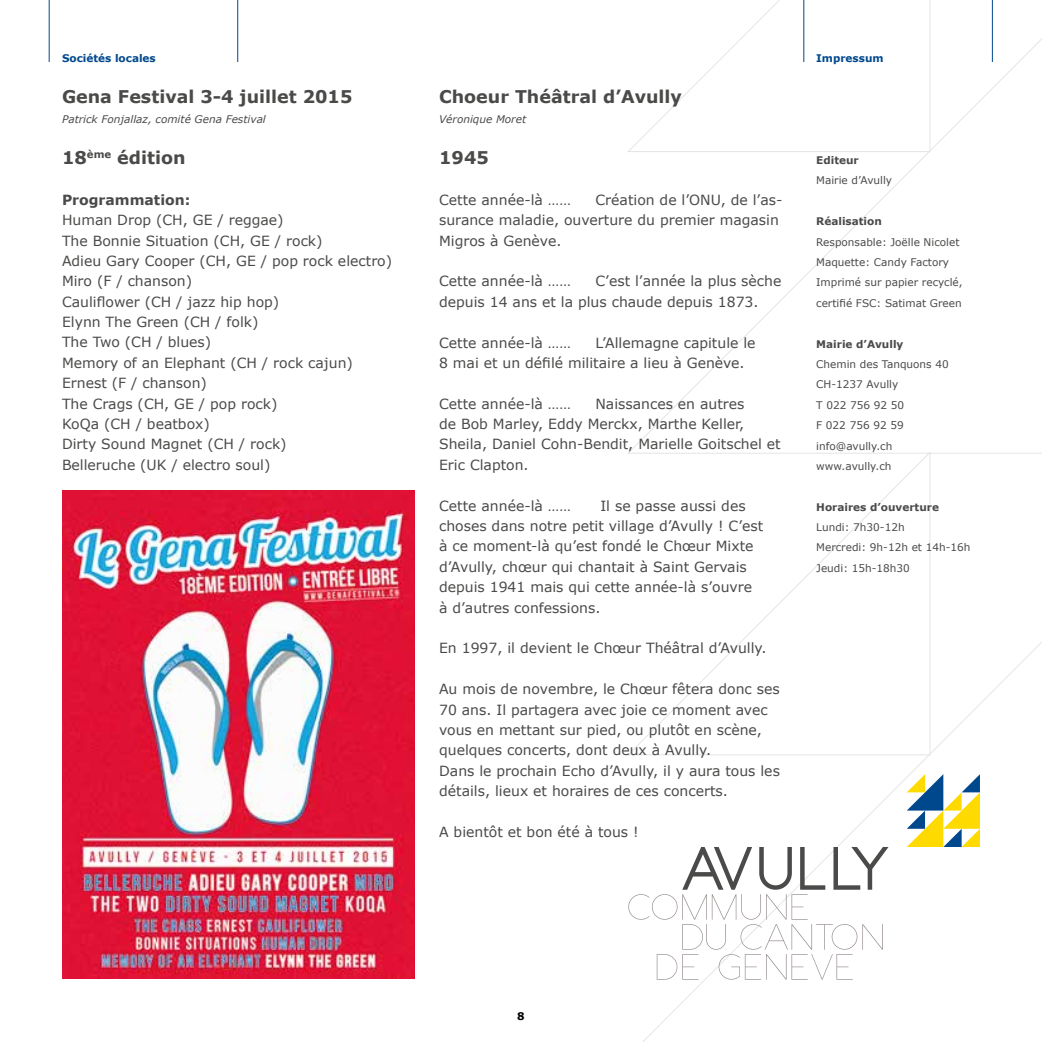
<style>
.page{position:relative;width:1042px;height:1042px;background:#fff}
.page>*{position:absolute;margin:0;border:0;box-sizing:border-box;transform-origin:0 0}
.t1{font:700 17.5px "Verdana";color:#4a4a49}
.t2{font:14px/20.3px "Verdana";color:#4a4a49}
.t3{font:700 14px "Verdana";color:#4a4a49}
.t4{font:10.5px/20.5px "Verdana";color:#4a4a49}
.t5{font:700 10.5px "Verdana";color:#4a4a49}
.t6{font:italic 10.5px "Verdana";color:#4a4a49}
.t7{font:700 10.5px "Verdana";color:#00488d}
.t8{font:700 10.5px "Verdana";color:#000}
</style>
<div class="page">
<svg style="left:630px;top:0;width:412px;height:454px"></svg>
<svg style="left:627px;top:451px;width:303px;height:304px"></svg>
<svg style="left:627px;top:0;width:303px;height:152px"></svg>
<svg style="left:907px;top:774px;width:73px;height:73px"></svg>
<svg style="left:628px;top:847px;width:260px;height:132px"></svg>
<hr style="left:803px;top:0;width:1px;height:62px;background:#00488d">
<hr style="left:49px;top:0;width:1px;height:62px;background:#00488d">
<hr style="left:237px;top:0;width:1px;height:62px;background:#00488d">
<hr style="left:992px;top:0;width:1px;height:62px;background:#00488d">
<img style="left:62px;top:490px;width:352px;height:488px">
<p class="t7" style="left:62px;top:51px;width:95px">Sociétés locales</p>
<p class="t7" style="left:816px;top:51px;width:69px">Impressum</p>
<p class="t1" style="left:62px;top:84px;width:292px">Gena Festival 3-4 juillet 2015</p>
<p class="t1" style="left:439px;top:84px;width:244px">Choeur Théâtral d’Avully</p>
<p class="t6" style="left:62px;top:112px;width:205px">Patrick Fonjallaz, comité Gena Festival</p>
<p class="t6" style="left:439px;top:112px;width:89px">Véronique Moret</p>
<p class="t1" style="left:62px;top:145px;width:125px">18<sup>ème</sup> édition</p>
<p class="t3" style="left:62px;top:190px;width:130px">Programmation:</p>
<p class="t2" style="left:62px;top:210px;width:332px">Human Drop (CH, GE / reggae)<br>The Bonnie Situation (CH, GE / rock)<br>Adieu Gary Cooper (CH, GE / pop rock electro)<br>Miro (F / chanson)<br>Cauliflower (CH / jazz hip hop)<br>Elynn The Green (CH / folk)<br>The Two (CH / blues)<br>Memory of an Elephant (CH / rock cajun)<br>Ernest (F / chanson)<br>The Crags (CH, GE / pop rock)<br>KoQa (CH / beatbox)<br>Dirty Sound Magnet (CH / rock)<br>Belleruche (UK / electro soul)</p>
<p class="t1" style="left:439px;top:145px;width:51px">1945</p>
<p class="t2" style="left:439px;top:189px;width:133px">Cette année-là ……</p>
<p class="t2" style="left:439px;top:189px;width:345px;text-indent:156px">Création de l’ONU, de l’as&shy;surance maladie, ouverture du premier magasin<br>Migros à Genève.</p>
<p class="t2" style="left:439px;top:271px;width:133px">Cette année-là ……</p>
<p class="t2" style="left:439px;top:271px;width:344px;text-indent:156px">C’est l’année la plus sèche depuis 14 ans et la plus chaude depuis 1873.</p>
<p class="t2" style="left:439px;top:332px;width:133px">Cette année-là ……</p>
<p class="t2" style="left:439px;top:332px;width:318px;text-indent:156px">L’Allemagne capitule le<br>8 mai et un défilé militaire a lieu à Genève.</p>
<p class="t2" style="left:439px;top:393px;width:133px">Cette année-là ……</p>
<p class="t2" style="left:439px;top:393px;width:343px;text-indent:156px">Naissances en autres<br>de Bob Marley, Eddy Merckx, Marthe Keller,<br>Sheila, Daniel Cohn-Bendit, Marielle Goitschel et<br>Eric Clapton.</p>
<p class="t2" style="left:439px;top:495px;width:133px">Cette année-là ……</p>
<p class="t2" style="left:439px;top:495px;width:326px;text-indent:161px">Il se passe aussi des choses dans notre petit village d’Avully ! C’est à ce moment-là qu’est fondé le Chœur Mixte d’Avully, chœur qui chantait à Saint Gervais depuis 1941 mais qui cette année-là s’ouvre à d’autres confessions.</p>
<p class="t2" style="left:439px;top:638px;width:329px">En 1997, il devient le Chœur Théâtral d’Avully.</p>
<p class="t2" style="left:439px;top:679px;width:342px">Au mois de novembre, le Chœur fêtera donc ses 70 ans. Il partagera avec joie ce moment avec vous en mettant sur pied, ou plutôt en scène, quelques concerts, dont deux à Avully.<br>Dans le prochain Echo d’Avully, il y aura tous les détails, lieux et horaires de ces concerts.</p>
<p class="t2" style="left:439px;top:821px;width:201px">A bientôt et bon été à tous !</p>
<p class="t5" style="left:816px;top:153px;width:44px">Editeur</p>
<p class="t4" style="left:816px;top:170px;width:77px">Mairie d’Avully</p>
<p class="t5" style="left:816px;top:214px;width:67px">Réalisation</p>
<p class="t4" style="left:816px;top:231px;width:148px">Responsable: Joëlle Nicolet<br>Maquette: Candy Factory<br>Imprimé sur papier recyclé, certifié FSC: Satimat Green</p>
<p class="t5" style="left:816px;top:336px;width:89px">Mairie d’Avully</p>
<p class="t4" style="left:816px;top:354px;width:134px">Chemin des Tanquons 40<br>CH-1237 Avully<br>T 022 756 92 50<br>F 022 756 92 59 info@avully.ch www.avully.ch</p>
<p class="t5" style="left:816px;top:499px;width:124px">Horaires d’ouverture</p>
<p class="t4" style="left:816px;top:517px;width:156px">Lundi: 7h30-12h<br>Mercredi: 9h-12h et 14h-16h<br>Jeudi: 15h-18h30</p>
<p class="t8" style="left:517px;top:1009px;width:9px">8</p>
</div>
